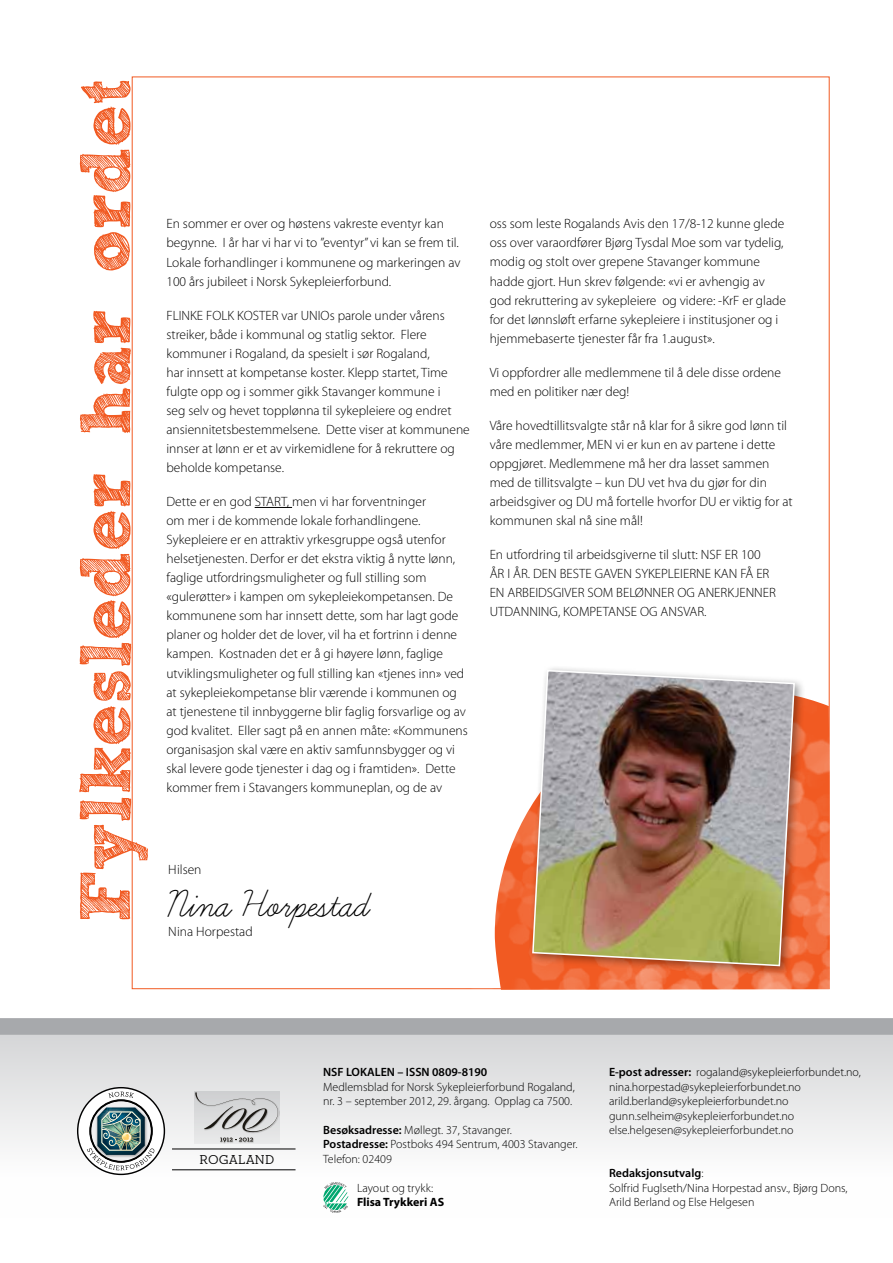
<style>
.page{position:relative;width:893px;height:1263px;background:#fff}
.page>*{position:absolute;margin:0;border:0;box-sizing:border-box;transform-origin:0 0}
.t1{font:700 71.4px "freeversion Sketch Block";color:#f15a22}
.t2{font:46.5px "Learning Curve";color:#000}
.t3{font:300 13.5px/19px "Myriad Pro";color:#000}
.t4{font:13.2px "Neutraface Slab Text";letter-spacing:.01em;color:#000}
.t5{font:300 12px/14.4px "Myriad Pro";color:#000}
.t6{font:600 12px "Myriad Pro";color:#000}
.t7{font:700 12px "Myriad Pro";color:#000}
.s1{font-weight:600}
</style>
<div class="page">
<div style="left:0;top:1018px;width:893px;height:200px;background:linear-gradient(to bottom,#d3d3d5,#fff)"></div>
<div style="left:0;top:1018px;width:893px;height:17px;background:#a7a9ac"></div>
<svg style="left:323px;top:1182px;width:25px;height:31px"></svg>
<div style="left:78px;top:1088px;width:86px;height:86px;background:#fff;border-radius:50%"></div>
<img style="left:87px;top:1092px;width:68px;height:78px">
<img style="left:194px;top:1091px;width:85px;height:52px">
<svg style="left:195px;top:1092px;width:85px;height:50px;background:#c4c5c5"></svg>
<hr style="left:172px;top:1149px;width:124px;height:1px;background:#000">
<hr style="left:172px;top:1169px;width:124px;height:1px;background:#000">
<hr style="left:255px;top:507px;width:37px;height:1px;background:#000">
<img style="left:373px;top:678px;width:456px;height:311px">
<div style="left:527px;top:665px;width:279px;height:312px;background:#000;opacity:.4"></div>
<img style="left:531px;top:669px;width:265px;height:298px">
<h1 class="t1" style="left:79px;top:923px;width:846px;rotate:-90deg">Fylkesleder har ordet</h1>
<p class="t3" style="left:166px;top:215px;width:296px">En sommer er over og høstens vakreste eventyr kan begynne. I år har vi har vi to ”eventyr” vi kan se frem til.<br>Lokale forhandlinger i kommunene og markeringen av 100 års jubileet i Norsk Sykepleierforbund.</p>
<p class="t3" style="left:166px;top:306px;width:305px">FLINKE FOLK KOSTER var UNIOs parole under vårens streiker, både i kommunal og statlig sektor. Flere kommuner i Rogaland, da spesielt i sør Rogaland,<br>har innsett at kompetanse koster. Klepp startet, Time fulgte opp og i sommer gikk Stavanger kommune i<br>seg selv og hevet topplønna til sykepleiere og endret ansiennitetsbestemmelsene. Dette viser at kommunene innser at lønn er et av virkemidlene for å rekruttere og beholde kompetanse.</p>
<p class="t3" style="left:166px;top:492px;width:303px">Dette er en god START, men vi har forventninger<br>om mer i de kommende lokale forhandlingene.<br>Sykepleiere er en attraktiv yrkesgruppe også utenfor helsetjenesten. Derfor er det ekstra viktig å nytte lønn, faglige utfordringsmuligheter og full stilling som «gulerøtter» i kampen om sykepleiekompetansen. De kommunene som har innsett dette, som har lagt gode planer og holder det de lover, vil ha et fortrinn i denne kampen. Kostnaden det er å gi høyere lønn, faglige utviklingsmuligheter og full stilling kan «tjenes inn» ved at sykepleiekompetanse blir værende i kommunen og at tjenestene til innbyggerne blir faglig forsvarlige og av god kvalitet. Eller sagt på en annen måte: «Kommunens organisasjon skal være en aktiv samfunnsbygger og vi skal levere gode tjenester i dag og i framtiden». Dette kommer frem i Stavangers kommuneplan, og de av</p>
<p class="t3" style="left:168px;top:860px;width:35px">Hilsen</p>
<h2 class="t2" style="left:166px;top:884px;width:203px">Nina Horpestad</h2>
<p class="t3" style="left:168px;top:922px;width:86px">Nina Horpestad</p>
<p class="t3" style="left:490px;top:215px;width:298px">oss som leste Rogalands Avis den 17/8-12 kunne glede oss over varaordfører Bjørg Tysdal Moe som var tydelig, modig og stolt over grepene Stavanger kommune hadde gjort. Hun skrev følgende: «vi er avhengig av god rekruttering av sykepleiere og videre: -KrF er glade for det lønnsløft erfarne sykepleiere i institusjoner og i hjemmebaserte tjenester får fra 1.august».</p>
<p class="t3" style="left:490px;top:363px;width:293px">Vi oppfordrer alle medlemmene til å dele disse ordene med en politiker nær deg!</p>
<p class="t3" style="left:490px;top:416px;width:304px">Våre hovedtillitsvalgte står nå klar for å sikre god lønn til våre medlemmer, MEN vi er kun en av partene i dette oppgjøret. Medlemmene må her dra lasset sammen med de tillitsvalgte – kun DU vet hva du gjør for din arbeidsgiver og DU må fortelle hvorfor DU er viktig for at kommunen skal nå sine mål!</p>
<p class="t3" style="left:490px;top:545px;width:288px">En utfordring til arbeidsgiverne til slutt: NSF ER 100<br>ÅR I ÅR. DEN BESTE GAVEN SYKEPLEIERNE KAN FÅ ER EN ARBEIDSGIVER SOM BELØNNER OG ANERKJENNER UTDANNING, KOMPETANSE OG ANSVAR.</p>
<p class="t4" style="left:200px;top:1151px;width:76px">ROGALAND</p>
<p class="t6" style="left:323px;top:1065px;width:166px">NSF LOKALEN – ISSN 0809-8190</p>
<p class="t5" style="left:323px;top:1080px;width:253px">Medlemsblad for Norsk Sykepleierforbund Rogaland, nr. 3 – september 2012, 29. årgang. Opplag ca 7500.</p>
<p class="t5" style="left:323px;top:1123px;width:256px"><span class="s1">Besøksadresse:</span> Møllegt. 37, Stavanger.<br><span class="s1">Postadresse:</span> Postboks 494 Sentrum, 4003 Stavanger.<br>Telefon: 02409</p>
<p class="t5" style="left:357px;top:1180px;width:78px">Layout og trykk:</p>
<p class="t7" style="left:357px;top:1194px;width:89px">Flisa Trykkeri AS</p>
<p class="t5" style="left:609px;top:1065px;width:253px"><span class="s1">E-post adresser:</span> rogaland@sykepleierforbundet.no, nina.horpestad@sykepleierforbundet.no arild.berland@sykepleierforbundet.no gunn.selheim@sykepleierforbundet.no else.helgesen@sykepleierforbundet.no</p>
<p class="t5" style="left:609px;top:1166px;width:240px"><span class="s1">Redaksjonsutvalg</span>:<br>Solfrid Fuglseth/Nina Horpestad ansv., Bjørg Dons,<br>Arild Berland og Else Helgesen</p>
</div>
